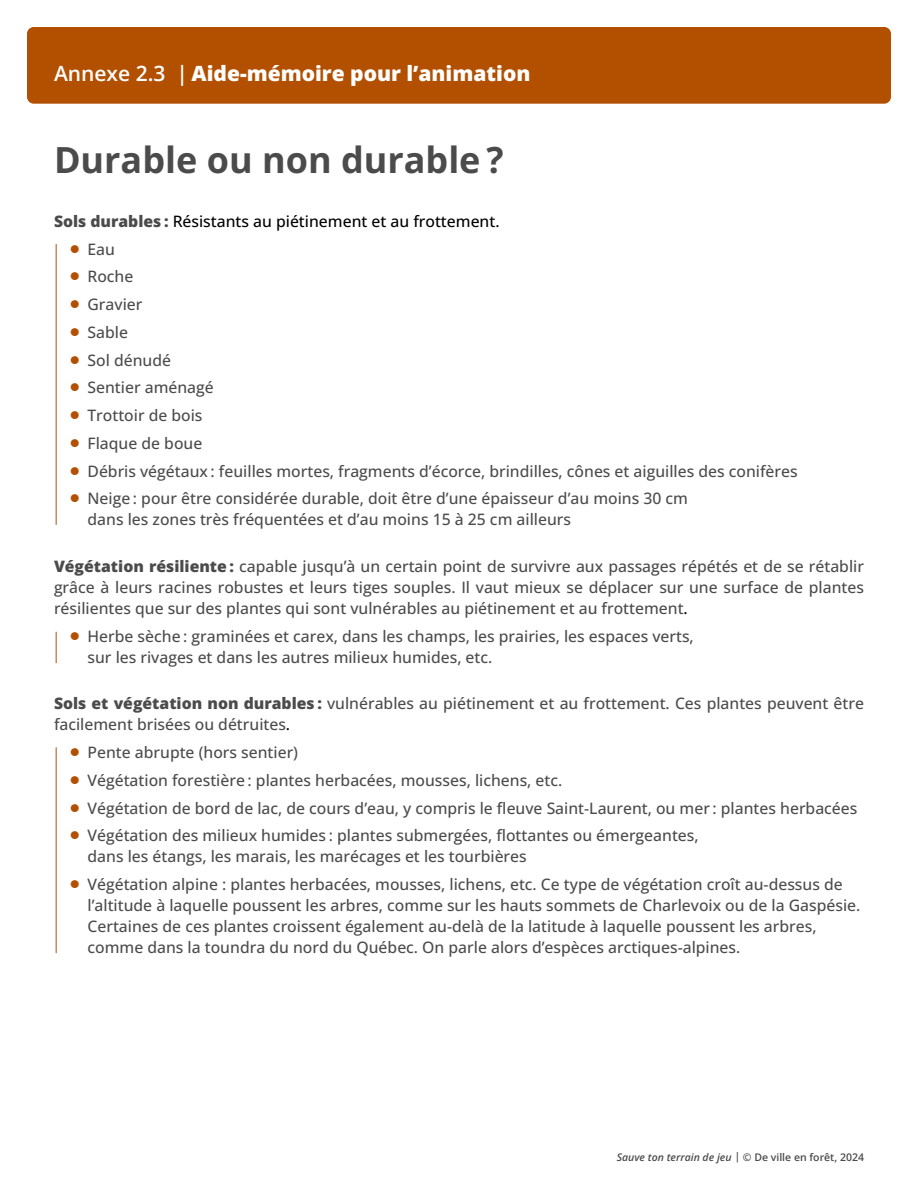
<style>
.page{position:relative;width:918px;height:1188px;background:#fff}
.page>*{position:absolute;margin:0;border:0;box-sizing:border-box;transform-origin:0 0}
.Grand_titre_2{font:700 36px "Open Sans";color:#4b4b4b}
.t1{font:800 21px "Open Sans";color:#fff}
.Courant{font:500 15.75px/21px "Open Sans";color:#4b4b4b}
.Courant-2{font:500 15.75px "Open Sans";color:#000}
.Courant-3{font:italic 600 10.5px "Open Sans";color:#4b4b4b}
.s1{font-weight:600}
.s2{font-weight:800;color:#4b4b4b}
.s3{font-family:"Monaco";font-weight:400;color:#b35000}
.s4{font-weight:800}
.s5{color:#000}
.s6{font-style:normal}
</style>
<div class="page">
<div style="left:27px;top:27px;width:864px;height:77px;background:#b35000;border-radius:7px"></div>
<hr style="left:56px;top:244px;width:1px;height:281px;background:#b35000">
<hr style="left:56px;top:632px;width:1px;height:31px;background:#b35000">
<hr style="left:56px;top:747px;width:1px;height:206px;background:#b35000">
<p class="t1" style="left:54px;top:59px;width:478px"><span class="s1">Annexe 2.3 |</span> Aide-mémoire pour l’animation</p>
<p class="Grand_titre_2" style="left:54px;top:136px;width:451px">Durable ou non durable ?</p>
<p class="Courant-2" style="left:54px;top:210px;width:447px"><span class="s2">Sols durables :</span> Résistants au piétinement et au frottement.</p>
<p class="Courant" style="left:70px;top:238px;width:46px"><span class="s3">•</span> Eau</p>
<p class="Courant" style="left:70px;top:266px;width:65px"><span class="s3">•</span> Roche</p>
<p class="Courant" style="left:70px;top:294px;width:74px"><span class="s3">•</span> Gravier</p>
<p class="Courant" style="left:70px;top:321px;width:59px"><span class="s3">•</span> Sable</p>
<p class="Courant" style="left:70px;top:349px;width:102px"><span class="s3">•</span> Sol dénudé</p>
<p class="Courant" style="left:70px;top:377px;width:145px"><span class="s3">•</span> Sentier aménagé</p>
<p class="Courant" style="left:70px;top:405px;width:134px"><span class="s3">•</span> Trottoir de bois</p>
<p class="Courant" style="left:70px;top:432px;width:134px"><span class="s3">•</span> Flaque de boue</p>
<p class="Courant" style="left:70px;top:460px;width:729px"><span class="s3">•</span> Débris végétaux : feuilles mortes, fragments d’écorce, brindilles, cônes et aiguilles des conifères</p>
<p class="Courant" style="left:88px;top:488px;width:602px;text-indent:-17px"><span class="s3">•</span> Neige : pour être considérée durable, doit être d’une épaisseur d’au moins 30 cm dans les zones très fréquentées et d’au moins 15 à 25 cm ailleurs</p>
<p class="Courant" style="left:54px;top:555px;width:812px;text-align:justify"><span class="s4">Végétation résiliente :</span> capable jusqu’à un certain point de survivre aux passages répétés et de se rétablir grâce à leurs racines robustes et leurs tiges souples. Il vaut mieux se déplacer sur une surface de plantes résilientes que sur des plantes qui sont vulnérables au piétinement et au frottement<span class="s5">.</span></p>
<p class="Courant" style="left:88px;top:625px;width:608px;text-indent:-17px"><span class="s3">•</span> Herbe sèche : graminées et carex, dans les champs, les prairies, les espaces verts, sur les rivages et dans les autres milieux humides, etc.</p>
<p class="Courant" style="left:54px;top:693px;width:812px"><span class="s4">Sols et végétation non durables :</span> vulnérables au piétinement et au frottement. Ces plantes peuvent être facilement brisées ou détruites<span class="s5">.</span></p>
<p class="Courant" style="left:70px;top:742px;width:229px"><span class="s3">•</span> Pente abrupte (hors sentier)</p>
<p class="Courant" style="left:70px;top:769px;width:494px"><span class="s3">•</span> Végétation forestière : plantes herbacées, mousses, lichens, etc.</p>
<p class="Courant" style="left:70px;top:797px;width:789px"><span class="s3">•</span> Végétation de bord de lac, de cours d’eau, y compris le fleuve Saint-Laurent, ou mer : plantes herbacées</p>
<p class="Courant" style="left:88px;top:825px;width:613px;text-indent:-17px"><span class="s3">•</span> Végétation des milieux humides : plantes submergées, flottantes ou émergeantes, dans les étangs, les marais, les marécages et les tourbières</p>
<p class="Courant" style="left:88px;top:874px;width:774px;text-indent:-17px"><span class="s3">•</span> Végétation alpine : plantes herbacées, mousses, lichens, etc. Ce type de végétation croît au-dessus de l’altitude à laquelle poussent les arbres, comme sur les hauts sommets de Charlevoix ou de la Gaspésie.<br>Certaines de ces plantes croissent également au-delà de la latitude à laquelle poussent les arbres, comme dans la toundra du nord du Québec. On parle alors d’espèces arctiques-alpines.</p>
<p class="Courant-3" style="left:617px;top:1150px;width:249px">Sauve ton terrain de jeu | <span class="s6">© De ville en forêt, 2024</span></p>
</div>
